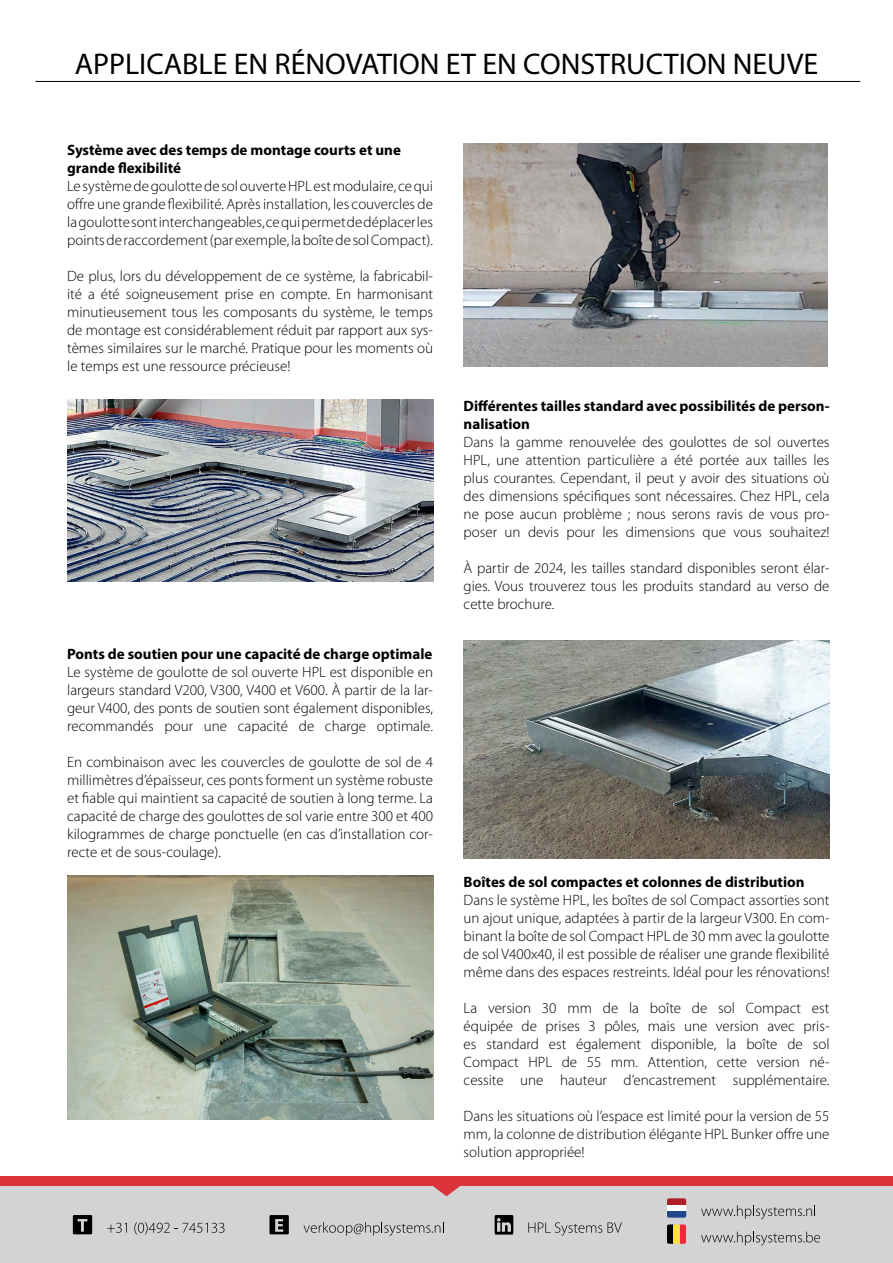
<style>
.page{position:relative;width:893px;height:1263px;background:#fff}
.page>*{position:absolute;margin:0;border:0;box-sizing:border-box;transform-origin:0 0}
.t1{font:30px "Myriad Pro";color:#000}
.t2{font:300 15px/18px "Myriad Pro";color:#000;text-align:justify}
.t3{font:700 15px/18px "Myriad Pro";color:#000}
</style>
<div class="page">
<div style="left:0;top:1181px;width:893px;height:82px;background:#d1d3d4"></div>
<hr style="left:36px;top:81px;width:824px;height:1px;background:#000">
<svg style="left:0;top:1177px;width:893px;height:19px"></svg>
<img style="left:494px;top:1215px;width:20px;height:20px">
<svg style="left:528px;top:1222px;width:94px;height:14px"></svg>
<svg style="left:73px;top:1215px;width:19px;height:19px"></svg>
<svg style="left:107px;top:1223px;width:20px;height:10px"></svg>
<svg style="left:134px;top:1222px;width:90px;height:12px"></svg>
<svg style="left:269px;top:1215px;width:20px;height:19px"></svg>
<svg style="left:303px;top:1222px;width:141px;height:14px"></svg>
<div style="left:667px;top:1211px;width:19px;height:7px;background:#20478b"></div>
<div style="left:667px;top:1205px;width:19px;height:6px;background:#fff"></div>
<div style="left:667px;top:1198px;width:19px;height:7px;background:#ae1f28"></div>
<div style="left:667px;top:1224px;width:6px;height:20px;background:#000"></div>
<div style="left:680px;top:1224px;width:6px;height:20px;background:#ec2a3a"></div>
<div style="left:673px;top:1224px;width:7px;height:20px;background:#fae042"></div>
<svg style="left:701px;top:1205px;width:114px;height:14px"></svg>
<svg style="left:701px;top:1231px;width:119px;height:14px"></svg>
<img style="left:464px;top:143px;width:364px;height:223px">
<img style="left:67px;top:400px;width:366px;height:181px">
<img style="left:67px;top:875px;width:366px;height:245px">
<img style="left:464px;top:640px;width:365px;height:218px">
<h1 class="t1" style="left:75px;top:45px;width:745px">APPLICABLE EN RÉNOVATION ET EN CONSTRUCTION NEUVE</h1>
<p class="t3" style="left:67px;top:140px;width:335px">Système avec des temps de montage courts et une grande flexibilité</p>
<p class="t2" style="left:67px;top:177px;width:367px">Le système de goulotte de sol ouverte HPL est modulaire, ce qui offre une grande flexibilité. Après installation, les couvercles de la goulotte sont interchangeables, ce qui permet de déplacer les points de raccordement (par exemple, la boîte de sol Compact).</p>
<p class="t2" style="left:67px;top:267px;width:367px">De plus, lors du développement de ce système, la fabricabil&shy;ité a été soigneusement prise en compte. En harmonisant minutieusement tous les composants du système, le temps de montage est considérablement réduit par rapport aux sys&shy;tèmes similaires sur le marché. Pratique pour les moments où le temps est une ressource précieuse!</p>
<p class="t3" style="left:67px;top:644px;width:367px">Ponts de soutien pour une capacité de charge optimale</p>
<p class="t2" style="left:67px;top:663px;width:367px">Le système de goulotte de sol ouverte HPL est disponible en largeurs standard V200, V300, V400 et V600. À partir de la lar&shy;geur V400, des ponts de soutien sont également disponibles, recommandés pour une capacité de charge optimale.</p>
<p class="t2" style="left:67px;top:753px;width:367px">En combinaison avec les couvercles de goulotte de sol de 4 millimètres d’épaisseur, ces ponts forment un système robuste et fiable qui maintient sa capacité de soutien à long terme. La capacité de charge des goulottes de sol varie entre 300 et 400 kilogrammes de charge ponctuelle (en cas d’installation cor&shy;recte et de sous-coulage).</p>
<p class="t3" style="left:464px;top:396px;width:367px">Différentes tailles standard avec possibilités de person&shy;nalisation</p>
<p class="t2" style="left:464px;top:433px;width:367px">Dans la gamme renouvelée des goulottes de sol ouvertes HPL, une attention particulière a été portée aux tailles les plus courantes. Cependant, il peut y avoir des situations où des dimensions spécifiques sont nécessaires. Chez HPL, cela ne pose aucun problème ; nous serons ravis de vous pro&shy;poser un devis pour les dimensions que vous souhaitez!</p>
<p class="t2" style="left:464px;top:559px;width:367px">À partir de 2024, les tailles standard disponibles seront élar&shy;gies. Vous trouverez tous les produits standard au verso de cette brochure.</p>
<p class="t3" style="left:464px;top:872px;width:343px">Boîtes de sol compactes et colonnes de distribution</p>
<p class="t2" style="left:464px;top:891px;width:367px">Dans le système HPL, les boîtes de sol Compact assorties sont un ajout unique, adaptées à partir de la largeur V300. En com&shy;binant la boîte de sol Compact HPL de 30 mm avec la goulotte de sol V400x40, il est possible de réaliser une grande flexibilité même dans des espaces restreints. Idéal pour les rénovations!</p>
<p class="t2" style="left:464px;top:999px;width:367px">La version 30 mm de la boîte de sol Compact est équipée de prises 3 pôles, mais une version avec pris&shy;es standard est également disponible, la boîte de sol Compact HPL de 55 mm. Attention, cette version né&shy;cessite une hauteur d’encastrement supplémentaire.</p>
<p class="t2" style="left:464px;top:1107px;width:367px">Dans les situations où l’espace est limité pour la version de 55 mm, la colonne de distribution élégante HPL Bunker offre une solution appropriée!</p>
</div>
